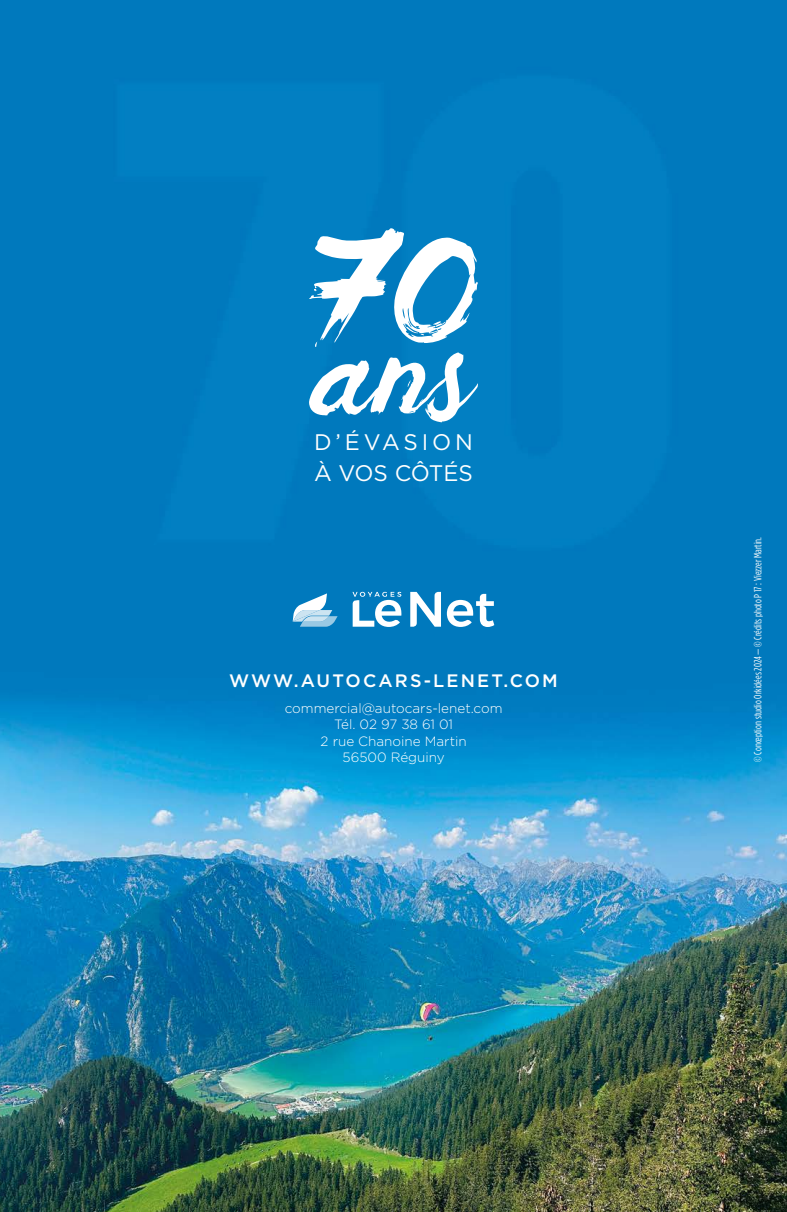
<style>
.page{position:relative;width:787px;height:1212px;background:#fff}
.page>*{position:absolute;margin:0;border:0;box-sizing:border-box;transform-origin:0 0}
.t1{font:22.5px/31.5px "Gotham";letter-spacing:.035em;color:#fff}
.t2{font:500 18px "Gotham";letter-spacing:.12em;color:#fff}
.t3{font:300 13.5px/16.2px "Gotham";color:#fff;text-align:center}
.t4{font:10.5px "Gotham Condensed";color:#fff}
.s1{font-weight:500}
</style>
<div class="page">
<img style="left:0;top:0;width:787px;height:1212px">
<svg style="left:309px;top:228px;width:169px;height:194px"></svg>
<svg style="left:447px;top:594px;width:47px;height:33px"></svg>
<svg style="left:410px;top:592px;width:31px;height:35px"></svg>
<svg style="left:352px;top:591px;width:50px;height:36px"></svg>
<svg style="left:293px;top:593px;width:44px;height:34px"></svg>
<h1 class="t1" style="left:314px;top:426px;width:160px">D’ÉVASION<br>À VOS CÔTÉS</h1>
<h2 class="t2" style="left:229px;top:669px;width:330px">WWW.AUTOCARS-LENET.COM</h2>
<p class="t3" style="left:285px;top:700px;width:219px">commercial@autocars-lenet.com<br>Tél. 02 97 38 61 01<br>2 rue Chanoine Martin<br>56500 Réguiny</p>
<p class="t4" style="left:751px;top:762px;width:226px;rotate:-90deg">© Conception studio Orkidées 2024 — <span class="s1">©</span> Crédits photo P 17 : Viezzer Martin.</p>
</div>
